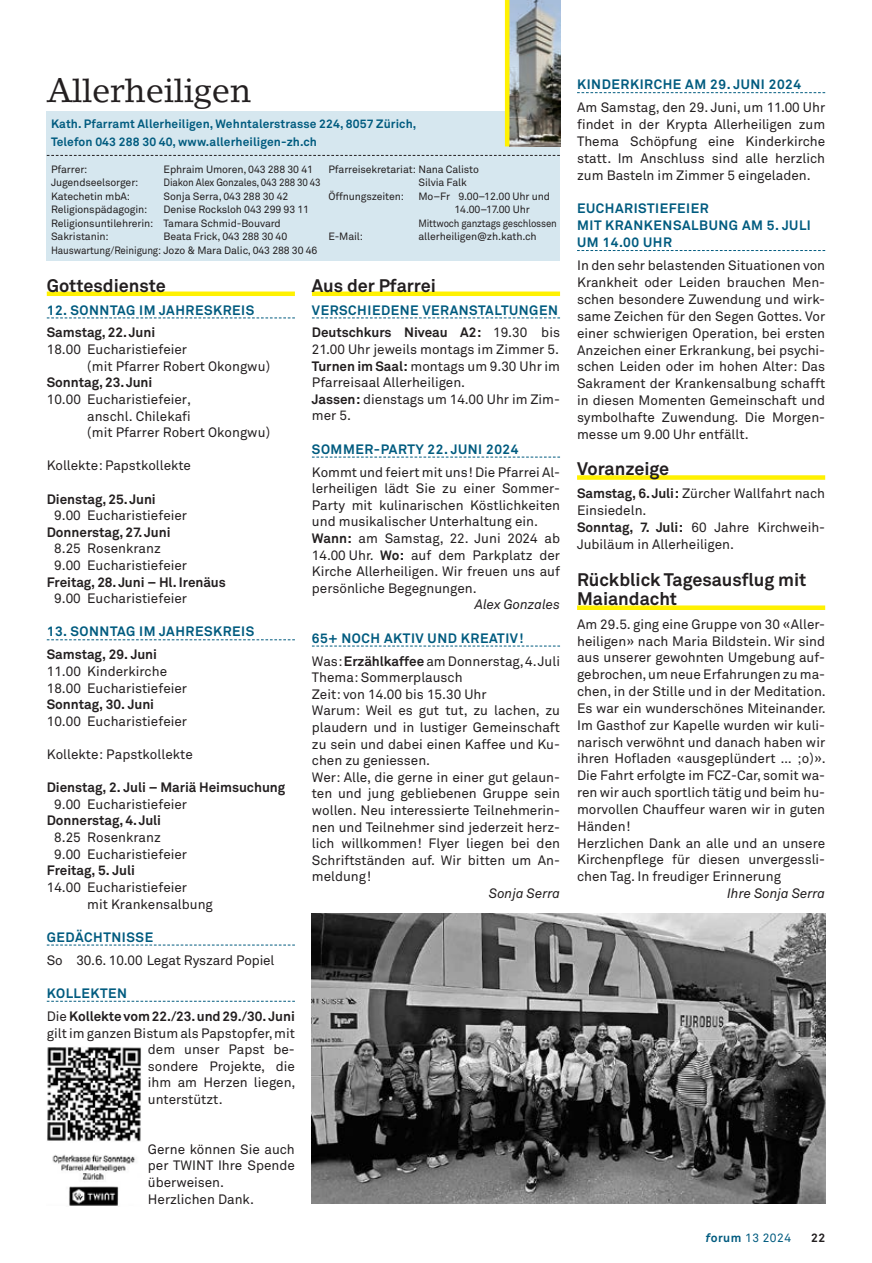
<style>
.page{position:relative;width:872px;height:1263px;background:#fff}
.page>*{position:absolute;margin:0;border:0;box-sizing:border-box;transform-origin:0 0}
.t1{font:33px "Lino Letter";letter-spacing:-.01em;color:#231f20}
.t2{font:700 18px/19.8px "Akkurat Pro";color:#231f20}
.t3{font:13.5px/16.6px "Akkurat Pro";color:#231f20}
.t4{font:700 13.5px/23px "Akkurat Pro";letter-spacing:.04em;color:#005b7f}
.t5{font:700 13.5px/23px "Akkurat Pro";letter-spacing:-.005em;color:#231f20}
.t6{font:italic 13.5px "Akkurat Pro";letter-spacing:-.005em;color:#231f20}
.t7{font:700 12px/18px "Akkurat Pro";letter-spacing:.01em;color:#005b7f}
.t8{font:12px "Akkurat Pro";letter-spacing:.04em;color:#005b7f}
.t9{font:700 12px "Akkurat Pro";color:#231f20}
.t10{font:10.5px/13.5px "Akkurat Pro";letter-spacing:-.01em;color:#231f20}
.t11{font:10.5px "Akkurat Pro";letter-spacing:-.01em;color:#231f20;scale:.93 1}
.t12{font:10.5px "Akkurat Pro";letter-spacing:-.01em;color:#231f20;scale:.92 1}
.s1{color:#005b7f}
.s2{font-weight:400}
.s3{color:#231f20}
.s4{font-weight:400;color:#231f20}
.s5{font-weight:700}
.s6{font-weight:700;font-style:italic}
</style>
<div class="page">
<div style="left:47px;top:291px;width:248px;height:5px;background:#fff101"></div>
<svg style="left:47px;top:317px;width:248px;height:1px"></svg>
<svg style="left:47px;top:639px;width:248px;height:1px"></svg>
<svg style="left:47px;top:944px;width:248px;height:1px"></svg>
<svg style="left:47px;top:1001px;width:248px;height:1px"></svg>
<div style="left:312px;top:291px;width:248px;height:5px;background:#fff101"></div>
<svg style="left:312px;top:317px;width:248px;height:1px"></svg>
<svg style="left:312px;top:457px;width:248px;height:1px"></svg>
<svg style="left:312px;top:646px;width:248px;height:1px"></svg>
<svg style="left:577px;top:92px;width:248px;height:1px"></svg>
<svg style="left:577px;top:250px;width:248px;height:1px"></svg>
<div style="left:577px;top:475px;width:248px;height:5px;background:#fff101"></div>
<div style="left:577px;top:605px;width:248px;height:5px;background:#fff101"></div>
<div style="left:47px;top:111px;width:513px;height:149px;background:#d6e7ef"></div>
<img style="left:509px;top:0;width:51px;height:146px">
<hr style="left:505px;top:0;width:4px;height:146px;background:#fff101">
<svg style="left:47px;top:155px;width:513px;height:1px"></svg>
<img style="left:312px;top:913px;width:513px;height:290px">
<img style="left:47px;top:1047px;width:94px;height:159px">
<h1 class="t1" style="left:47px;top:70px;width:206px">Allerheiligen</h1>
<p class="t7" style="left:51px;top:115px;width:367px">Kath. Pfarramt Allerheiligen, Wehntalerstrasse 224, 8057 Zürich,<br>Telefon 043 288 30 40, www.allerheiligen-zh.ch</p>
<p class="t10" style="left:51px;top:163px;width:38px">Pfarrer:</p>
<p class="t10" style="left:164px;top:163px;width:151px">Ephraim Umoren, 043 288 30 41</p>
<p class="t10" style="left:51px;top:176px;width:89px">Jugendseelsorger:</p>
<p class="t11" style="left:164px;top:177px;width:170px">Diakon Alex Gonzales, 043 288 30 43</p>
<p class="t10" style="left:51px;top:190px;width:81px">Katechetin mbA:</p>
<p class="t10" style="left:164px;top:190px;width:126px">Sonja Serra, 043 288 30 42</p>
<p class="t10" style="left:51px;top:203px;width:98px">Religionspädagogin:</p>
<p class="t10" style="left:328px;top:163px;width:152px">Pfarreisekretariat: Nana Calisto</p>
<p class="t10" style="left:418px;top:176px;width:50px">Silvia Falk</p>
<p class="t10" style="left:328px;top:190px;width:77px">Öffnungszeiten:</p>
<p class="t10" style="left:418px;top:190px;width:133px">Mo–Fr 9.00–12.00 Uhr und</p>
<p class="t10" style="left:454px;top:203px;width:77px">14.00–17.00 Uhr</p>
<p class="t12" style="left:418px;top:217px;width:152px">Mittwoch ganztags geschlossen</p>
<p class="t10" style="left:328px;top:230px;width:36px">E-Mail:</p>
<p class="t10" style="left:418px;top:230px;width:120px">allerheiligen@zh.kath.ch</p>
<p class="t10" style="left:51px;top:203px;width:259px;text-indent:112px">Denise Rocksloh 043 299 93 11<br>Religionsuntilehrerin: Tamara Schmid-Bouvard<br>Sakristanin:</p>
<p class="t10" style="left:51px;top:230px;width:268px;text-indent:112px">Beata Frick, 043 288 30 40<br>Hauswartung/Reinigung: Jozo &amp; Mara Dalic, 043 288 30 46</p>
<h2 class="t2" style="left:47px;top:275px;width:121px">Gottesdienste</h2>
<p class="t4" style="left:47px;top:298px;width:209px">12. SONNTAG IM JAHRESKREIS</p>
<p class="t5" style="left:47px;top:321px;width:110px">Samstag, 22. Juni</p>
<p class="t3" style="left:87px;top:341px;width:184px;text-indent:-40px">18.00 Eucharistiefeier<br>(mit Pfarrer Robert Okongwu)</p>
<p class="t5" style="left:47px;top:371px;width:107px">Sonntag, 23. Juni</p>
<p class="t3" style="left:87px;top:391px;width:184px;text-indent:-40px">10.00 Eucharistiefeier,<br>anschl. Chilekafi<br>(mit Pfarrer Robert Okongwu)</p>
<p class="t3" style="left:47px;top:458px;width:146px">Kollekte: Papstkollekte</p>
<p class="t5" style="left:47px;top:487px;width:110px">Dienstag, 25. Juni</p>
<p class="t3" style="left:54px;top:507px;width:134px">9.00 Eucharistiefeier</p>
<p class="t5" style="left:47px;top:521px;width:125px">Donnerstag, 27. Juni</p>
<p class="t3" style="left:54px;top:541px;width:134px">8.25 Rosenkranz<br>9.00 Eucharistiefeier</p>
<p class="t5" style="left:47px;top:570px;width:181px">Freitag, 28. Juni – Hl. Irenäus</p>
<p class="t3" style="left:54px;top:590px;width:134px">9.00 Eucharistiefeier</p>
<p class="t4" style="left:47px;top:620px;width:209px">13. SONNTAG IM JAHRESKREIS</p>
<p class="t5" style="left:47px;top:643px;width:112px">Samstag, 29. Juni</p>
<p class="t3" style="left:47px;top:663px;width:142px">11.00 Kinderkirche<br>18.00 Eucharistiefeier</p>
<p class="t5" style="left:47px;top:693px;width:109px">Sonntag, 30. Juni</p>
<p class="t3" style="left:47px;top:713px;width:142px">10.00 Eucharistiefeier</p>
<p class="t3" style="left:47px;top:746px;width:147px">Kollekte: Papstkollekte</p>
<p class="t5" style="left:47px;top:776px;width:240px">Dienstag, 2. Juli – Mariä Heimsuchung</p>
<p class="t3" style="left:54px;top:796px;width:134px">9.00 Eucharistiefeier</p>
<p class="t5" style="left:47px;top:809px;width:116px">Donnerstag, 4. Juli</p>
<p class="t3" style="left:54px;top:829px;width:134px">8.25 Rosenkranz<br>9.00 Eucharistiefeier</p>
<p class="t5" style="left:47px;top:859px;width:90px">Freitag, 5. Juli</p>
<p class="t3" style="left:87px;top:879px;width:127px;text-indent:-40px">14.00 Eucharistiefeier<br>mit Krankensalbung</p>
<p class="t4" style="left:47px;top:926px;width:108px">GEDÄCHTNISSE</p>
<p class="t3" style="left:47px;top:952px;width:229px">So 30.6. 10.00 Legat Ryszard Popiel</p>
<p class="t5" style="left:47px;top:982px;width:250px"><span class="s1">KOLLEKTEN<br></span><span class="s2">Die</span> Kollekte vom 22./23. und 29./30. Juni</p>
<p class="t3" style="left:148px;top:1025px;width:149px;text-align:justify;text-indent:-101px">gilt im ganzen Bistum als Papstopfer, mit dem unser Papst be&shy;sondere Projekte, die ihm am Herzen liegen, unterstützt.</p>
<p class="t3" style="left:148px;top:1141px;width:148px">Gerne können Sie auch per TWINT Ihre Spende überweisen.<br>Herzlichen Dank.</p>
<h2 class="t2" style="left:312px;top:275px;width:126px">Aus der Pfarrei</h2>
<p class="t4" style="left:312px;top:298px;width:250px">VERSCHIEDENE VERANSTALTUNGEN<br><span class="s3">Deutschkurs Niveau A2:</span> <span class="s4">19.30 bis</span></p>
<p class="t3" style="left:312px;top:341px;width:250px">21.00 Uhr jeweils montags im Zimmer 5.<br><span class="s5">Turnen im Saal:</span> montags um 9.30 Uhr im<br>Pfarreisaal Allerheiligen.<br><span class="s5">Jassen:</span> dienstags um 14.00 Uhr im Zim&shy;mer 5.</p>
<p class="t4" style="left:312px;top:438px;width:208px">SOMMER-PARTY 22. JUNI 2024</p>
<p class="t3" style="left:312px;top:464px;width:250px">Kommt und feiert mit uns! Die Pfarrei Al&shy;lerheiligen lädt Sie zu einer Sommer-Party mit kulinarischen Köstlichkeiten und musikalischer Unterhaltung ein.<br><span class="s5">Wann:</span> am Samstag, 22. Juni 2024 ab 14.00 Uhr. <span class="s5">Wo:</span> auf dem Parkplatz der Kirche Allerheiligen. Wir freuen uns auf persönliche Begegnungen.</p>
<p class="t6" style="left:475px;top:597px;width:87px">Alex Gonzales</p>
<p class="t4" style="left:312px;top:626px;width:250px">65+ NOCH AKTIV UND KREATIV!<br><span class="s4">Was:</span> <span class="s3">Erzählkaffee</span> <span class="s4">am Donnerstag, 4. Juli</span></p>
<p class="t3" style="left:312px;top:669px;width:250px">Thema: Sommerplausch<br>Zeit: von 14.00 bis 15.30 Uhr<br>Warum: Weil es gut tut, zu lachen, zu plaudern und in lustiger Gemeinschaft zu sein und dabei einen Kaffee und Ku&shy;chen zu geniessen.<br>Wer: Alle, die gerne in einer gut gelaun&shy;ten und jung gebliebenen Gruppe sein wollen. Neu interessierte Teilnehmerin&shy;nen und Teilnehmer sind jederzeit herz&shy;lich willkommen! Flyer liegen bei den<br>Schriftständen auf. Wir bitten um An&shy;meldung!</p>
<p class="t6" style="left:489px;top:885px;width:73px">Sonja Serra</p>
<p class="t4" style="left:577px;top:73px;width:226px">KINDERKIRCHE AM 29. JUNI 2024</p>
<p class="t3" style="left:577px;top:100px;width:250px;text-align:justify">Am Samstag, den 29. Juni, um 11.00 Uhr findet in der Krypta Allerheiligen zum Thema Schöpfung eine Kinderkirche statt. Im Anschluss sind alle herzlich zum Basteln im Zimmer 5 eingeladen.</p>
<p class="t4" style="left:577px;top:200px;width:235px;line-height:16.8px">EUCHARISTIEFEIER<br>MIT KRANKENSALBUNG AM 5. JULI<br>UM 14.00 UHR</p>
<p class="t3" style="left:577px;top:258px;width:250px;text-align:justify">In den sehr belastenden Situationen von Krankheit oder Leiden brauchen Men&shy;schen besondere Zuwendung und wirk&shy;same Zeichen für den Segen Gottes. Vor einer schwierigen Operation, bei ersten Anzeichen einer Erkrankung, bei psychi&shy;schen Leiden oder im hohen Alter: Das Sakrament der Krankensalbung schafft in diesen Momenten Gemeinschaft und symbolhafte Zuwendung. Die Morgen&shy;messe um 9.00 Uhr entfällt.</p>
<h2 class="t2" style="left:577px;top:459px;width:94px">Voranzeige</h2>
<p class="t3" style="left:577px;top:486px;width:250px"><span class="s5">Samstag, 6. Juli:</span> Zürcher Wallfahrt nach<br>Einsiedeln.<br><span class="s5">Sonntag, 7. Juli:</span> 60 Jahre Kirchweih-<br>Jubiläum in Allerheiligen.</p>
<h2 class="t2" style="left:577px;top:570px;width:231px">Rückblick Tagesausflug mit<br>Maiandacht</h2>
<p class="t3" style="left:577px;top:616px;width:250px">Am 29.5. ging eine Gruppe von 30 «Aller&shy;heiligen» nach Maria Bildstein. Wir sind aus unserer gewohnten Umgebung auf&shy;gebrochen, um neue Erfahrungen zu ma&shy;chen, in der Stille und in der Meditation.<br>Es war ein wunderschönes Miteinander.<br>Im Gasthof zur Kapelle wurden wir kuli&shy;narisch verwöhnt und danach haben wir ihren Hofladen «ausgeplündert … ;o)».<br>Die Fahrt erfolgte im FCZ-Car, somit wa&shy;ren wir auch sportlich tätig und beim hu&shy;morvollen Chauffeur waren wir in guten Händen!<br>Herzlichen Dank an alle und an unsere Kirchenpflege für diesen unvergessli&shy;chen Tag. In freudiger Erinnerung</p>
<p class="t6" style="left:727px;top:885px;width:100px">Ihre Sonja Serra</p>
<p class="t8" style="left:705px;top:1231px;width:87px"><span class="s6">f</span><span class="s5">orum</span> 13 2024</p>
<p class="t9" style="left:811px;top:1231px;width:16px">22</p>
</div>
